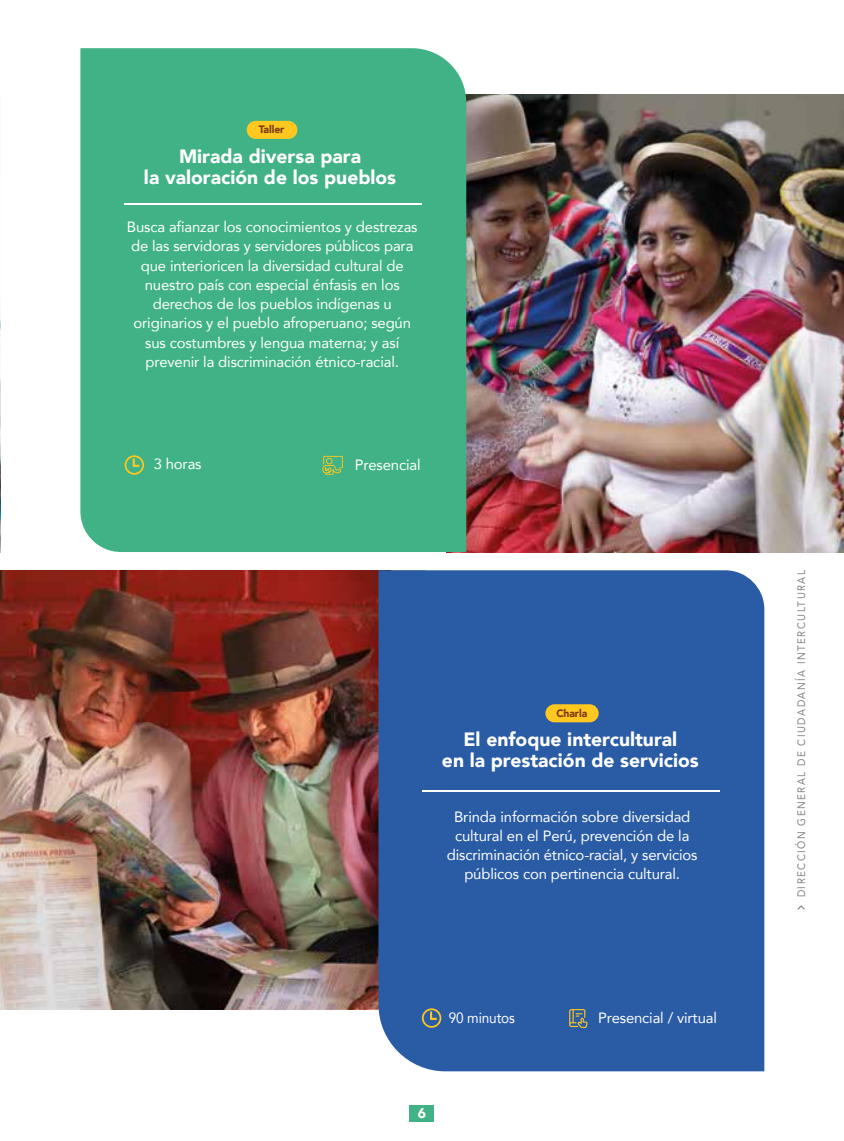
<style>
.page{position:relative;width:844px;height:1141px;background:#fff}
.page>*{position:absolute;margin:0;border:0;box-sizing:border-box;transform-origin:0 0}
.t1{font:900 19.25px/21px "Avenir";color:#fff;text-align:center}
.t2{font:14.88px/19.2px "Avenir";letter-spacing:-.01em;color:#fff;text-align:center}
.t3{font:14.88px "Avenir";letter-spacing:-.01em;color:#fff;scale:.91 1}
.t4{font:900 14px "Avenir";color:#fff}
.t5{font:10.85px "Avenir";letter-spacing:.15em;color:#828282;scale:.91 1}
.t6{font:900 10.67px "Avenir";letter-spacing:-.01em;color:#7a3811}
</style>
<div class="page">
<img style="left:0;top:95px;width:1px;height:457px">
<img style="left:521px;top:95px;width:322px;height:457px">
<img style="left:0;top:570px;width:288px;height:439px">
<img style="left:288px;top:570px;width:90px;height:439px">
<img style="left:466px;top:95px;width:55px;height:457px">
<div style="left:80px;top:48px;width:386px;height:504px;background:#41b285"></div>
<div style="left:378px;top:570px;width:386px;height:501px;background:#2a5ca5"></div>
<hr style="left:124px;top:203px;width:297px;height:1px;background:#fff">
<div style="left:247px;top:121px;width:50px;height:18px;background:#fec820;border-radius:9px"></div>
<hr style="left:422px;top:790px;width:297px;height:1px;background:#fff">
<div style="left:545px;top:704px;width:53px;height:18px;background:#fec820;border-radius:9px"></div>
<svg style="left:797px;top:905px;width:7px;height:5px"></svg>
<svg style="left:125px;top:455px;width:19px;height:20px"></svg>
<svg style="left:422px;top:1008px;width:19px;height:20px"></svg>
<svg style="left:569px;top:1009px;width:18px;height:19px"></svg>
<svg style="left:322px;top:456px;width:21px;height:19px"></svg>
<div style="left:409px;top:1105px;width:24px;height:16px;background:#41b285"></div>
<p class="t6" style="left:259px;top:121px;width:27px">Taller</p>
<p class="t1" style="left:144px;top:145px;width:254px">Mirada diversa para<br>la valoración de los pueblos</p>
<p class="t2" style="left:127px;top:217px;width:292px">Busca afianzar los conocimientos y destrezas de las servidoras y servidores públicos para que interioricen la diversidad cultural de nuestro país con especial énfasis en los derechos de los pueblos indígenas u originarios y el pueblo afroperuano; según sus costumbres y lengua materna; y así prevenir la discriminación étnico-racial.</p>
<p class="t2" style="left:154px;top:454px;width:49px">3 horas</p>
<p class="t2" style="left:355px;top:455px;width:67px">Presencial</p>
<p class="t6" style="left:556px;top:704px;width:32px">Charla</p>
<p class="t1" style="left:442px;top:728px;width:258px">El enfoque intercultural<br>en la prestación de servicios</p>
<p class="t2" style="left:446px;top:806px;width:252px">Brinda información sobre diversidad cultural en el Perú, prevención de la discriminación étnico-racial, y servicios públicos con pertinencia cultural.</p>
<p class="t3" style="left:448px;top:1006px;width:74px">90 minutos</p>
<p class="t2" style="left:598px;top:1008px;width:120px">Presencial / virtual</p>
<p class="t4" style="left:417px;top:1101px;width:10px">6</p>
<p class="t5" style="left:792px;top:897px;width:361px;rotate:-90deg">DIRECCIÓN GENERAL DE CIUDADANÍA INTERCULTURAL</p>
</div>
